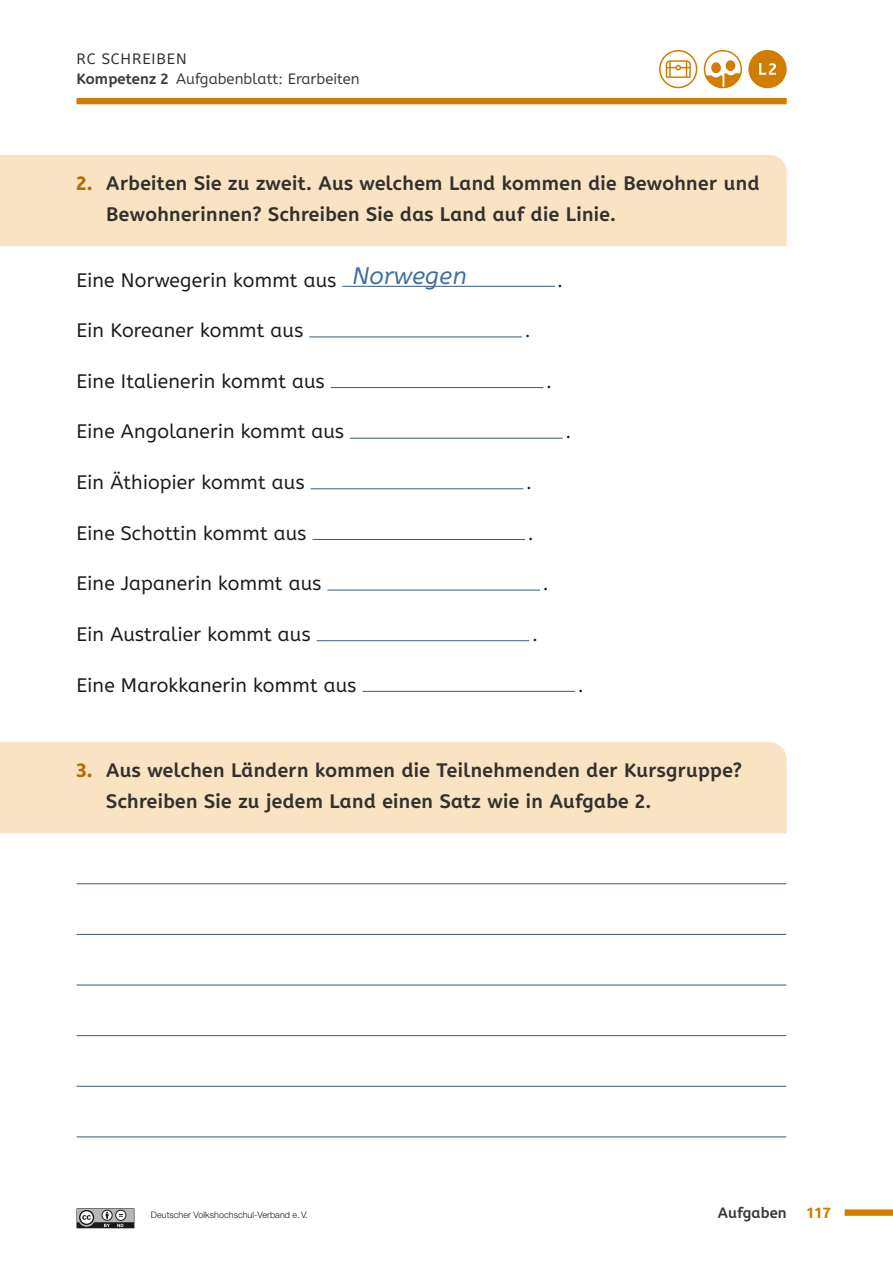
<style>
.page{position:relative;width:893px;height:1263px;background:#fff}
.page>*{position:absolute;margin:0;border:0;box-sizing:border-box;transform-origin:0 0}
.t1{font:19.5px "A Be Zeh EDU";letter-spacing:.01em;color:#1b1917}
.t2{font:700 19.5px/30.5px "A Be Zeh EDU";letter-spacing:.02em;color:#33302e}
.t3{font:15px/20.2px "A Be Zeh EDU";color:#3d3b38}
.t4{font:700 15px "A Be Zeh EDU";letter-spacing:.01em;color:#3d3b38}
.t5{font:800 15px "A Be Zeh EDU";color:#d07d00}
.t6{font:300 9px "Helvetica Neue LT Pro";letter-spacing:.005em;color:#1b1917}
.s1{color:#33302e}
.s2{font-weight:700}
.s3{font-weight:800;color:#b26c00}
</style>
<div class="page">
<div style="left:845px;top:1209px;width:48px;height:7px;background:#d07d00"></div>
<div style="left:77px;top:98px;width:710px;height:6px;background:#d07d00"></div>
<svg style="left:77px;top:1208px;width:57px;height:20px"></svg>
<div style="left:0;top:155px;width:787px;height:91px;background:#fae3c3"></div>
<div style="left:0;top:742px;width:787px;height:91px;background:#fae3c3"></div>
<hr style="left:77px;top:883px;width:709px;height:1px;background:#36587f">
<hr style="left:77px;top:934px;width:709px;height:1px;background:#36587f">
<hr style="left:77px;top:985px;width:709px;height:1px;background:#36587f">
<hr style="left:77px;top:1035px;width:709px;height:1px;background:#36587f">
<hr style="left:77px;top:1086px;width:709px;height:1px;background:#36587f">
<hr style="left:77px;top:1137px;width:709px;height:1px;background:#36587f">
<hr style="left:309px;top:337px;width:213px;height:1px;background:#36587f">
<hr style="left:331px;top:387px;width:212px;height:1px;background:#36587f">
<hr style="left:350px;top:438px;width:213px;height:1px;background:#36587f">
<hr style="left:311px;top:489px;width:212px;height:1px;background:#36587f">
<hr style="left:312px;top:539px;width:213px;height:1px;background:#36587f">
<hr style="left:327px;top:590px;width:213px;height:1px;background:#36587f">
<hr style="left:317px;top:640px;width:212px;height:1px;background:#36587f">
<hr style="left:362px;top:691px;width:213px;height:1px;background:#36587f">
<hr style="left:342px;top:286px;width:213px;height:1px;background:#36587f">
<div style="left:749px;top:51px;width:37px;height:36px;background:#d07d00;border-radius:50%"></div>
<div style="left:748px;top:50px;width:39px;height:38px;border:2px solid #d07d00;border-radius:50%"></div>
<svg style="left:759px;top:63px;width:17px;height:12px"></svg>
<div style="left:726px;top:60px;width:9px;height:11px;background:#d07d00;border-radius:50%"></div>
<div style="left:711px;top:62px;width:10px;height:11px;background:#d07d00;border-radius:50%"></div>
<svg style="left:705px;top:73px;width:36px;height:15px"></svg>
<div style="left:704px;top:50px;width:38px;height:38px;border:2px solid #d07d00;border-radius:50%"></div>
<div style="left:659px;top:50px;width:38px;height:38px;border:2px solid #d07d00;border-radius:50%"></div>
<svg style="left:666px;top:60px;width:25px;height:18px"></svg>
<p class="t3" style="left:77px;top:49px;width:285px"><span class="s1">RC SCHREIBEN<br></span><span class="s2">Kompetenz 2</span> Aufgabenblatt: Erarbeiten</p>
<p class="t2" style="left:106px;top:168px;width:655px;text-indent:-30px"><span class="s3">2.</span> Arbeiten Sie zu zweit. Aus welchem Land kommen die Bewohner und<br>Bewohnerinnen? Schreiben Sie das Land auf die Linie.</p>
<p class="t1" style="left:77px;top:267px;width:392px">Eine Norwegerin kommt aus <sup>Norwegen</sup></p>
<p class="t1" style="left:77px;top:318px;width:228px">Ein Koreaner kommt aus</p>
<p class="t1" style="left:77px;top:369px;width:249px">Eine Italienerin kommt aus</p>
<p class="t1" style="left:77px;top:419px;width:269px">Eine Angolanerin kommt aus</p>
<p class="t1" style="left:77px;top:470px;width:229px">Ein Äthiopier kommt aus</p>
<p class="t1" style="left:77px;top:521px;width:231px">Eine Schottin kommt aus</p>
<p class="t1" style="left:77px;top:571px;width:246px">Eine Japanerin kommt aus</p>
<p class="t1" style="left:77px;top:622px;width:235px">Ein Australier kommt aus</p>
<p class="t1" style="left:77px;top:672px;width:281px">Eine Marokkanerin kommt aus</p>
<p class="t1" style="left:525px;top:318px;width:7px">.</p>
<p class="t1" style="left:557px;top:267px;width:7px">.</p>
<p class="t1" style="left:546px;top:369px;width:7px">.</p>
<p class="t1" style="left:566px;top:419px;width:7px">.</p>
<p class="t1" style="left:526px;top:470px;width:7px">.</p>
<p class="t1" style="left:528px;top:521px;width:7px">.</p>
<p class="t1" style="left:543px;top:571px;width:7px">.</p>
<p class="t1" style="left:532px;top:622px;width:7px">.</p>
<p class="t1" style="left:578px;top:672px;width:7px">.</p>
<p class="t2" style="left:106px;top:755px;width:637px;text-indent:-30px"><span class="s3">3.</span> Aus welchen Ländern kommen die Teilnehmenden der Kursgruppe?<br>Schreiben Sie zu jedem Land einen Satz wie in Aufgabe 2.</p>
<p class="t6" style="left:151px;top:1209px;width:158px">Deutscher Volkshochschul-Verband e.V.</p>
<p class="t4" style="left:718px;top:1203px;width:70px">Aufgaben</p>
<p class="t5" style="left:807px;top:1203px;width:25px">117</p>
</div>
